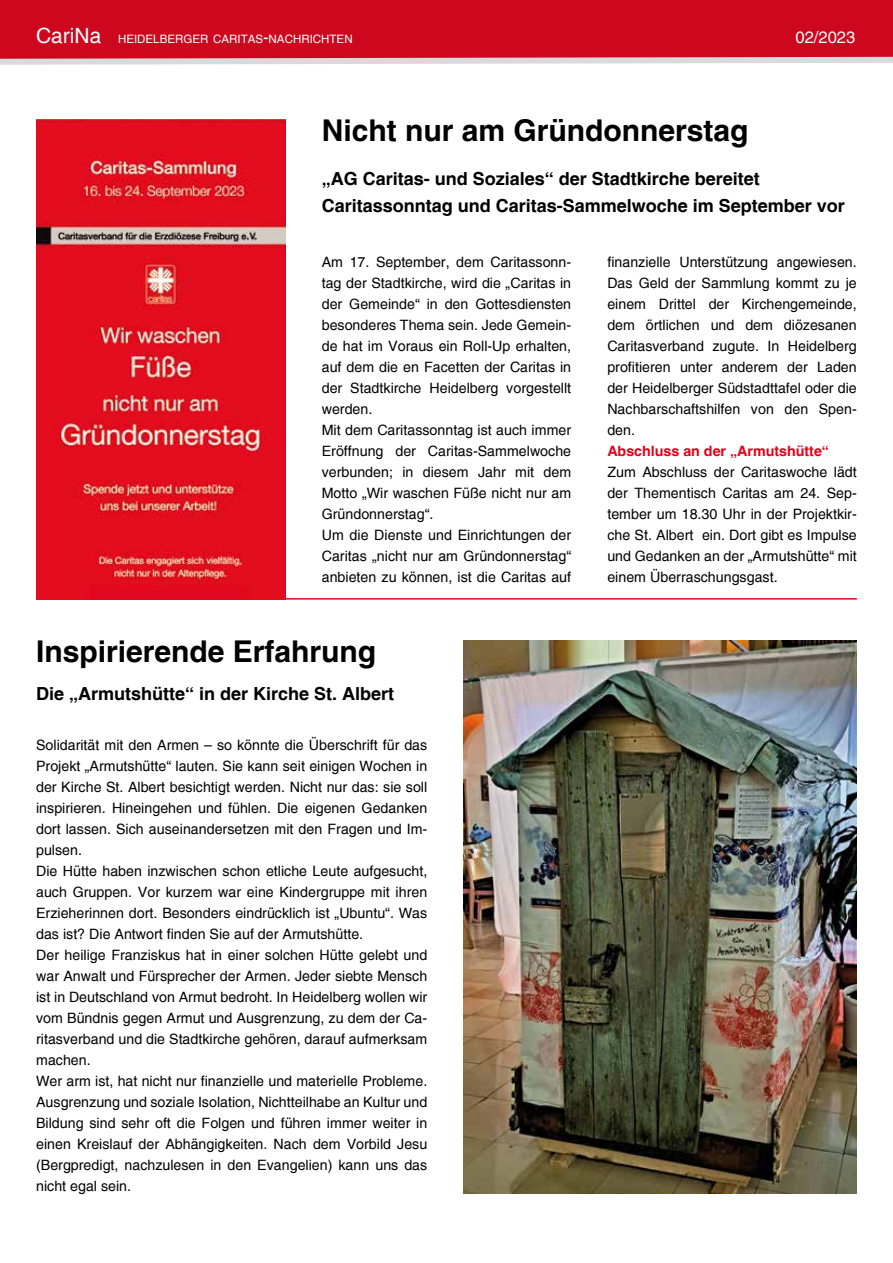
<style>
.page{position:relative;width:893px;height:1263px;background:#fff}
.page>*{position:absolute;margin:0;border:0;box-sizing:border-box;transform-origin:0 0}
.t1{font:700 30px "Helvetica";color:#000}
.t2{font:700 18px/27px "Helvetica";color:#000}
.t3{font:16.5px "Helvetica";color:#fff}
.t4{font:14.25px/21px "Helvetica";color:#000}
.t5{font:700 14.25px "Helvetica";color:#e2001a}
.t6{font:11.55px "Helvetica";color:#fff}
.s1{font-size:21px}
.s2{font-size:16.5px}
</style>
<div class="page">
<svg style="left:0;top:0;width:893px;height:65px;background:#cf1f33"></svg>
<img style="left:463px;top:640px;width:394px;height:553px">
<img style="left:36px;top:119px;width:250px;height:481px">
<hr style="left:286px;top:598px;width:571px;height:2px;background:#e2001a">
<p class="t6" style="left:36px;top:32px;width:318px"><span class="s1">CariNa</span> HEIDELBERGER CARITAS<span class="s2">-</span>NACHRICHTEN</p>
<p class="t3" style="left:795px;top:27px;width:61px">02/2023</p>
<h1 class="t1" style="left:322px;top:112px;width:428px">Nicht nur am Gründonnerstag</h1>
<p class="t2" style="left:322px;top:165px;width:525px">„AG Caritas- und Soziales“ der Stadtkirche bereitet<br>Caritassonntag und Caritas-Sammelwoche im September vor</p>
<p class="t4" style="left:322px;top:252px;width:251px">Am 17. September, dem Caritassonn&shy;tag der Stadtkirche, wird die „Caritas in der Gemeinde“ in den Gottesdiensten besonderes Thema sein. Jede Gemein&shy;de hat im Voraus ein Roll-Up erhalten, auf dem die en Facetten der Caritas in der Stadtkirche Heidelberg vorgestellt werden.<br>Mit dem Caritassonntag ist auch immer Eröffnung der Caritas-Sammelwoche verbunden; in diesem Jahr mit dem Motto „Wir waschen Füße nicht nur am Gründonnerstag“.<br>Um die Dienste und Einrichtungen der Caritas „nicht nur am Gründonnerstag“ anbieten zu können, ist die Caritas auf</p>
<p class="t4" style="left:607px;top:252px;width:251px;text-align:justify">finanzielle Unterstützung angewiesen.<br>Das Geld der Sammlung kommt zu je einem Drittel der Kirchengemeinde, dem örtlichen und dem diözesanen Caritasverband zugute. In Heidelberg profitieren unter anderem der Laden der Heidelberger Südstadttafel oder die Nachbarschaftshilfen von den Spen&shy;den.</p>
<p class="t5" style="left:607px;top:442px;width:223px">Abschluss an der „Armutshütte“</p>
<p class="t4" style="left:607px;top:462px;width:251px;text-align:justify">Zum Abschluss der Caritaswoche lädt der Thementisch Caritas am 24. Sep&shy;tember um 18.30 Uhr in der Projektkir&shy;che St. Albert ein. Dort gibt es Impulse und Gedanken an der „Armutshütte“ mit einem Überraschungsgast.</p>
<h1 class="t1" style="left:36px;top:633px;width:342px">Inspirierende Erfahrung</h1>
<p class="t2" style="left:36px;top:680px;width:360px">Die „Armutshütte“ in der Kirche St. Albert</p>
<p class="t4" style="left:36px;top:735px;width:393px">Solidarität mit den Armen – so könnte die Überschrift für das Projekt „Armutshütte“ lauten. Sie kann seit einigen Wochen in der Kirche St. Albert besichtigt werden. Nicht nur das: sie soll inspirieren. Hineingehen und fühlen. Die eigenen Gedanken dort lassen. Sich auseinandersetzen mit den Fragen und Im&shy;pulsen.<br>Die Hütte haben inzwischen schon etliche Leute aufgesucht, auch Gruppen. Vor kurzem war eine Kindergruppe mit ihren Erzieherinnen dort. Besonders eindrücklich ist „Ubuntu“. Was das ist? Die Antwort finden Sie auf der Armutshütte.<br>Der heilige Franziskus hat in einer solchen Hütte gelebt und war Anwalt und Fürsprecher der Armen. Jeder siebte Mensch ist in Deutschland von Armut bedroht. In Heidelberg wollen wir vom Bündnis gegen Armut und Ausgrenzung, zu dem der Ca&shy;ritasverband und die Stadtkirche gehören, darauf aufmerksam machen.<br>Wer arm ist, hat nicht nur finanzielle und materielle Probleme.<br>Ausgrenzung und soziale Isolation, Nichtteilhabe an Kultur und Bildung sind sehr oft die Folgen und führen immer weiter in einen Kreislauf der Abhängigkeiten. Nach dem Vorbild Jesu (Bergpredigt, nachzulesen in den Evangelien) kann uns das nicht egal sein.</p>
</div>
